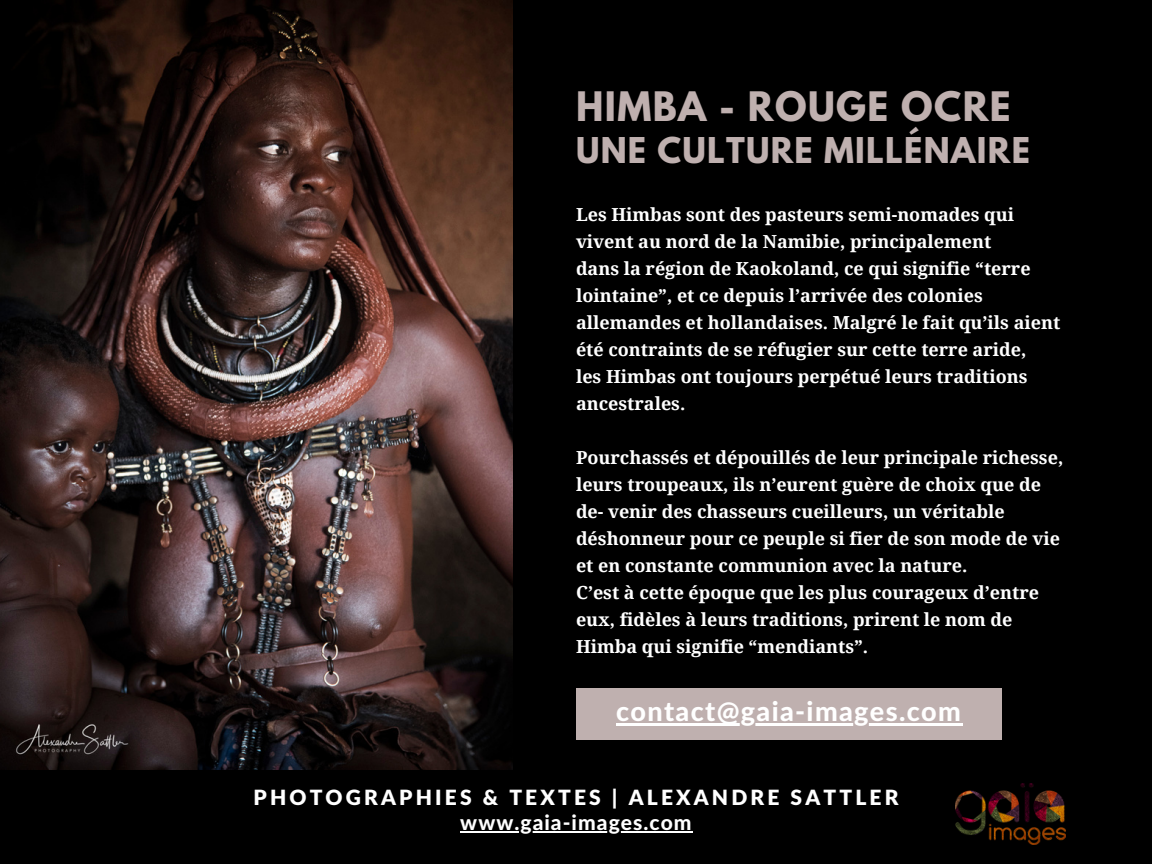
<style>
.page{position:relative;width:1152px;height:864px;background:#000}
.page>*{position:absolute;margin:0;border:0;box-sizing:border-box;transform-origin:0 0}
.t1{font:700 36px "League Spartan";letter-spacing:.04em;color:#bfb0af}
.t2{font:700 31.5px "League Spartan";letter-spacing:.04em;color:#bfb0af}
.t3{font:800 27px "Lato Latin";letter-spacing:.05em;color:#fff}
.t4{font:900 21px "Lato Latin";letter-spacing:.15em;color:#fff}
.t5{font:800 21px "Lato Latin";letter-spacing:.05em;color:#fff}
.t6{font:700 18px/27px "Noto Serif";color:#fff}
</style>
<div class="page">
<img style="left:956px;top:783px;width:110px;height:61px">
<div style="left:576px;top:688px;width:425px;height:52px;background:#bfb0af"></div>
<hr style="left:616px;top:723px;width:346px;height:2px;background:#fff">
<hr style="left:460px;top:832px;width:233px;height:1px;background:#fff">
<img style="left:0;top:0;width:513px;height:770px">
<p class="t1" style="left:576px;top:89px;width:436px">HIMBA - ROUGE OCRE</p>
<p class="t2" style="left:576px;top:135px;width:455px">UNE CULTURE MILLÉNAIRE</p>
<p class="t6" style="left:576px;top:201px;width:440px">Les Himbas sont des pasteurs semi-nomades qui vivent au nord de la Namibie, principalement</p>
<p class="t6" style="left:576px;top:255px;width:486px">dans la région de Kaokoland, ce qui signifie “terre lointaine”, et ce depuis l’arrivée des colonies allemandes et hollandaises. Malgré le fait qu’ils aient été contraints de se réfugier sur cette terre aride,</p>
<p class="t6" style="left:576px;top:363px;width:453px">les Himbas ont toujours perpétué leurs traditions ancestrales.</p>
<p class="t6" style="left:576px;top:444px;width:489px">Pourchassés et dépouillés de leur principale richesse, leurs troupeaux, ils n’eurent guère de choix que de de- venir des chasseurs cueilleurs, un véritable déshonneur pour ce peuple si fier de son mode de vie et en constante communion avec la nature.</p>
<p class="t6" style="left:576px;top:579px;width:465px">C’est à cette époque que les plus courageux d’entre eux, fidèles à leurs traditions, prirent le nom de<br>Himba qui signifie “mendiants”.</p>
<p class="t3" style="left:616px;top:699px;width:346px">contact@gaia-images.com</p>
<p class="t4" style="left:254px;top:788px;width:646px">PHOTOGRAPHIES &amp; TEXTES | ALEXANDRE SATTLER</p>
<p class="t5" style="left:460px;top:814px;width:233px">www.gaia-images.com</p>
</div>
